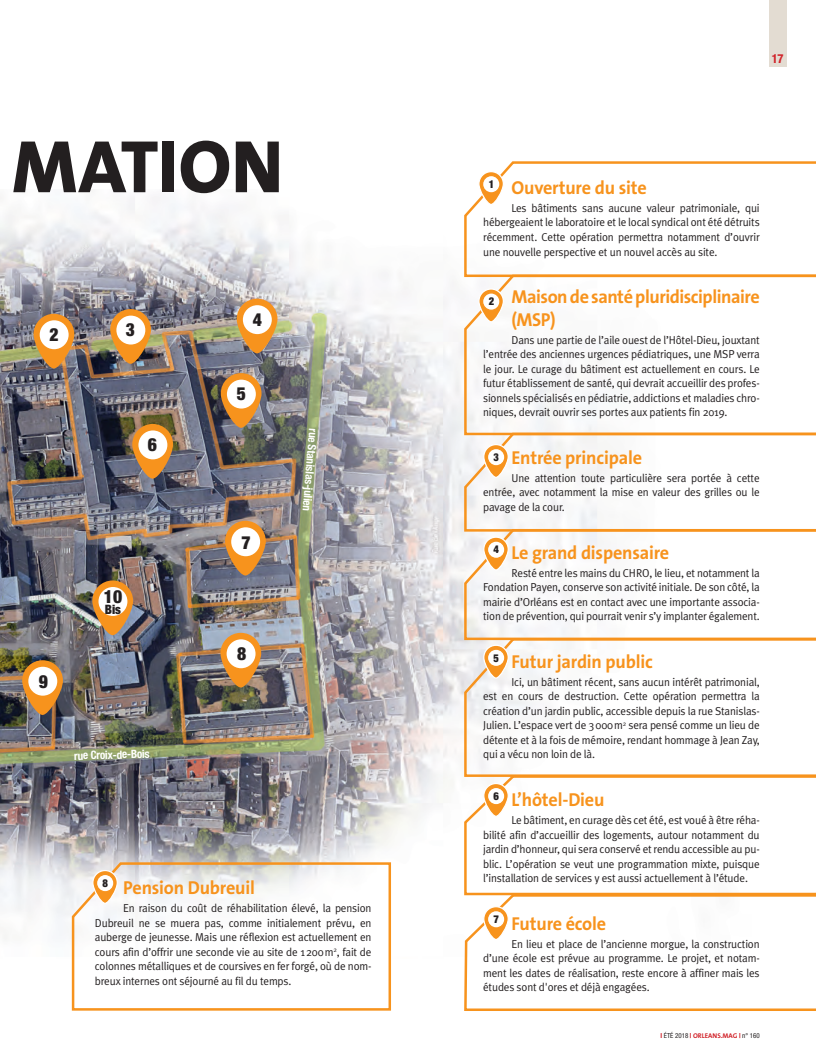
<style>
.page{position:relative;width:816px;height:1064px;background:#fff}
.page>*{position:absolute;margin:0;border:0;box-sizing:border-box;transform-origin:0 0}
.t1{font:800 75px "The Sans B8";color:#231f20}
.t2{font:700 18.75px/22.5px "The Sans B7";letter-spacing:-.01em;color:#f7931d}
.t3{font:900 condensed 18.12px "Helvetica Neue";color:#231f20}
.t4{font:900 condensed 13px "Helvetica Neue";color:#231f20}
.t5{font:700 condensed 12.5px "Helvetica Neue";color:#d1232a}
.t6{font:11.5px/14.5px "Meta Plus Normal";letter-spacing:-.015em;color:#231f20;text-align:justify}
.t7{font:700 condensed 11.5px "Helvetica Neue";color:#fff}
.t8{font:900 condensed 10.88px "Helvetica Neue";color:#231f20}
.t9{font:condensed 6.88px "Helvetica Neue";color:#231f20}
.s1{font-weight:700;color:#d1232a}
.s2{font-family:"The Sans B7";font-weight:700;font-stretch:normal;color:#d1232a}
</style>
<div class="page">
<img style="left:0;top:196px;width:462px;height:743px">
<svg style="left:110px;top:309px;width:41px;height:55px"></svg>
<div style="left:116px;top:315px;width:29px;height:29px;background:#fff;border-radius:50%"></div>
<svg style="left:132px;top:424px;width:41px;height:54px"></svg>
<div style="left:138px;top:430px;width:29px;height:29px;background:#fff;border-radius:50%"></div>
<svg style="left:225px;top:521px;width:41px;height:54px"></svg>
<div style="left:231px;top:527px;width:29px;height:29px;background:#fff;border-radius:50%"></div>
<svg style="left:220px;top:633px;width:41px;height:54px"></svg>
<div style="left:226px;top:639px;width:29px;height:29px;background:#fff;border-radius:50%"></div>
<svg style="left:22px;top:660px;width:41px;height:55px"></svg>
<div style="left:28px;top:666px;width:29px;height:29px;background:#fff;border-radius:50%"></div>
<svg style="left:34px;top:314px;width:40px;height:54px"></svg>
<div style="left:40px;top:320px;width:29px;height:29px;background:#fff;border-radius:50%"></div>
<svg style="left:92px;top:580px;width:41px;height:55px"></svg>
<div style="left:98px;top:587px;width:29px;height:29px;background:#fff;border-radius:50%"></div>
<svg style="left:237px;top:299px;width:40px;height:54px"></svg>
<div style="left:243px;top:305px;width:29px;height:29px;background:#fff;border-radius:50%"></div>
<svg style="left:221px;top:373px;width:40px;height:55px"></svg>
<div style="left:227px;top:379px;width:29px;height:29px;background:#fff;border-radius:50%"></div>
<svg style="left:464px;top:161px;width:351px;height:112px"></svg>
<svg style="left:462px;top:273px;width:353px;height:158px"></svg>
<svg style="left:462px;top:431px;width:353px;height:97px"></svg>
<svg style="left:462px;top:528px;width:353px;height:109px"></svg>
<svg style="left:70px;top:861px;width:322px;height:150px"></svg>
<svg style="left:462px;top:637px;width:353px;height:137px"></svg>
<svg style="left:464px;top:774px;width:351px;height:119px"></svg>
<svg style="left:464px;top:893px;width:351px;height:118px"></svg>
<div style="left:768px;top:0;width:18px;height:66px;background:#e3dcd2"></div>
<svg style="left:479px;top:172px;width:24px;height:32px"></svg>
<div style="left:478px;top:171px;width:26px;height:34px;border:1px solid #fff;border-radius:12px"></div>
<div style="left:482px;top:175px;width:18px;height:18px;background:#fff;border-radius:50%"></div>
<div style="left:482px;top:175px;width:18px;height:18px;border:1px solid #f7931d;border-radius:50%"></div>
<svg style="left:483px;top:444px;width:25px;height:33px"></svg>
<div style="left:483px;top:444px;width:26px;height:34px;border:1px solid #fff;border-radius:12px"></div>
<div style="left:487px;top:448px;width:17px;height:18px;background:#fff;border-radius:50%"></div>
<div style="left:486px;top:448px;width:19px;height:18px;border:1px solid #f7931d;border-radius:50%"></div>
<svg style="left:483px;top:537px;width:25px;height:33px"></svg>
<div style="left:483px;top:536px;width:26px;height:34px;border:1px solid #fff;border-radius:12px"></div>
<svg style="left:487px;top:541px;width:17px;height:17px"></svg>
<div style="left:486px;top:540px;width:19px;height:19px;border:1px solid #f7931d;border-radius:50%"></div>
<svg style="left:483px;top:645px;width:25px;height:33px"></svg>
<div style="left:483px;top:644px;width:26px;height:34px;border:1px solid #fff;border-radius:12px"></div>
<svg style="left:487px;top:649px;width:17px;height:17px"></svg>
<div style="left:486px;top:648px;width:19px;height:19px;border:1px solid #f7931d;border-radius:50%"></div>
<svg style="left:483px;top:783px;width:25px;height:33px"></svg>
<div style="left:483px;top:783px;width:26px;height:34px;border:1px solid #fff;border-radius:12px"></div>
<svg style="left:487px;top:787px;width:17px;height:17px"></svg>
<div style="left:486px;top:786px;width:19px;height:19px;border:1px solid #f7931d;border-radius:50%"></div>
<svg style="left:483px;top:906px;width:25px;height:33px"></svg>
<div style="left:483px;top:906px;width:26px;height:34px;border:1px solid #fff;border-radius:12px"></div>
<div style="left:487px;top:910px;width:17px;height:18px;background:#fff;border-radius:50%"></div>
<div style="left:486px;top:910px;width:19px;height:18px;border:1px solid #f7931d;border-radius:50%"></div>
<svg style="left:93px;top:870px;width:24px;height:33px"></svg>
<div style="left:92px;top:870px;width:26px;height:34px;border:1px solid #fff;border-radius:12px"></div>
<div style="left:96px;top:874px;width:18px;height:17px;background:#fff;border-radius:50%"></div>
<div style="left:96px;top:873px;width:18px;height:19px;border:1px solid #f7931d;border-radius:50%"></div>
<svg style="left:479px;top:289px;width:24px;height:33px"></svg>
<div style="left:478px;top:288px;width:26px;height:34px;border:1px solid #fff;border-radius:12px"></div>
<div style="left:482px;top:293px;width:18px;height:17px;background:#fff;border-radius:50%"></div>
<div style="left:482px;top:292px;width:18px;height:19px;border:1px solid #f7931d;border-radius:50%"></div>
<h1 class="t1" style="left:12px;top:127px;width:273px">MATION</h1>
<h3 class="t3" style="left:50px;top:324px;width:11px">2</h3>
<h3 class="t3" style="left:126px;top:319px;width:11px">3</h3>
<h3 class="t3" style="left:148px;top:433px;width:11px">6</h3>
<h3 class="t3" style="left:39px;top:670px;width:11px">9</h3>
<h3 class="t3" style="left:104px;top:585px;width:20px">10</h3>
<p class="t4" style="left:105px;top:602px;width:18px">Bis</p>
<p class="t7" style="left:74px;top:748px;width:77px;rotate:-1deg">rue Croix-de-Bois</p>
<h3 class="t3" style="left:253px;top:308px;width:11px">4</h3>
<h3 class="t3" style="left:237px;top:382px;width:11px">5</h3>
<h3 class="t3" style="left:241px;top:531px;width:11px">7</h3>
<h3 class="t3" style="left:237px;top:642px;width:11px">8</h3>
<p class="t7" style="left:320px;top:429px;width:85px;rotate:95deg">rue Stanislas-julien</p>
<p class="t8" style="left:103px;top:876px;width:7px">8</p>
<h2 class="t2" style="left:123px;top:877px;width:133px">Pension Dubreuil</h2>
<p class="t6" style="left:95px;top:901px;width:278px;text-indent:28px">En raison du coût de réhabilitation élevé, la pension Dubreuil ne se muera pas, comme initialement prévu, en auberge de jeunesse. Mais une réflexion est actuellement en cours afin d’offrir une seconde vie au site de 1200m<sup>2</sup>, fait de colonnes métalliques et de coursives en fer forgé, où de nom&shy;breux internes ont séjourné au fil du temps.</p>
<p class="t5" style="left:771px;top:51px;width:13px">17</p>
<h2 class="t2" style="left:511px;top:177px;width:137px">Ouverture du site</h2>
<p class="t6" style="left:483px;top:201px;width:278px;text-indent:28px">Les bâtiments sans aucune valeur patrimoniale, qui hébergeaient le laboratoire et le local syndical ont été détruits récemment. Cette opération permettra notamment d’ouvrir une nouvelle perspective et un nouvel accès au site.</p>
<h2 class="t2" style="left:511px;top:286px;width:250px">Maison de santé pluridisciplinaire (MSP)</h2>
<p class="t6" style="left:483px;top:332px;width:278px;text-indent:28px">Dans une partie de l’aile ouest de l’Hôtel-Dieu, jouxtant l’entrée des anciennes urgences pédiatriques, une MSP verra le jour. Le curage du bâtiment est actuellement en cours. Le futur établissement de santé, qui devrait accueillir des profes&shy;sionnels spécialisés en pédiatrie, addictions et maladies chro&shy;niques, devrait ouvrir ses portes aux patients fin 2019.</p>
<h2 class="t2" style="left:511px;top:447px;width:132px">Entrée principale</h2>
<p class="t6" style="left:483px;top:470px;width:278px;text-indent:28px">Une attention toute particulière sera portée à cette entrée, avec notamment la mise en valeur des grilles ou le pavage de la cour.</p>
<h2 class="t2" style="left:511px;top:541px;width:159px">Le grand dispensaire</h2>
<p class="t6" style="left:483px;top:565px;width:278px;text-indent:28px">Resté entre les mains du CHRO, le lieu, et notamment la Fondation Payen, conserve son activité initiale. De son côté, la mairie d’Orléans est en contact avec une importante associa&shy;tion de prévention, qui pourrait venir s’y implanter également.</p>
<h2 class="t2" style="left:511px;top:651px;width:143px">Futur jardin public</h2>
<p class="t6" style="left:483px;top:674px;width:278px;text-indent:28px">Ici, un bâtiment récent, sans aucun intérêt patrimonial, est en cours de destruction. Cette opération permettra la création d’un jardin public, accessible depuis la rue Stanislas-Julien. L’espace vert de 3000m<sup>2</sup> sera pensé comme un lieu de détente et à la fois de mémoire, rendant hommage à Jean Zay, qui a vécu non loin de là.</p>
<h2 class="t2" style="left:511px;top:789px;width:94px">L’hôtel-Dieu</h2>
<p class="t6" style="left:483px;top:812px;width:278px;text-indent:28px">Le bâtiment, en curage dès cet été, est voué à être réha&shy;bilité afin d’accueillir des logements, autour notamment du jardin d’honneur, qui sera conservé et rendu accessible au pu&shy;blic. L’opération se veut une programmation mixte, puisque l’installation de services y est aussi actuellement à l’étude.</p>
<h2 class="t2" style="left:511px;top:912px;width:96px">Future école</h2>
<p class="t6" style="left:483px;top:936px;width:278px;text-indent:28px">En lieu et place de l’ancienne morgue, la construction d’une école est prévue au programme. Le projet, et notam&shy;ment les dates de réalisation, reste encore à affiner mais les études sont d'ores et déjà engagées.</p>
<p class="t8" style="left:488px;top:177px;width:7px">1</p>
<p class="t8" style="left:488px;top:295px;width:7px">2</p>
<p class="t8" style="left:493px;top:450px;width:7px">3</p>
<p class="t8" style="left:493px;top:543px;width:7px">4</p>
<p class="t8" style="left:493px;top:651px;width:7px">5</p>
<p class="t8" style="left:493px;top:789px;width:7px">6</p>
<p class="t8" style="left:493px;top:912px;width:7px">7</p>
<p class="t9" style="left:660px;top:1031px;width:101px"><span class="s1">I</span> été 2018 <span class="s1">|</span> <span class="s2">orleans.mag</span> <span class="s1">|</span> n° 160</p>
</div>
